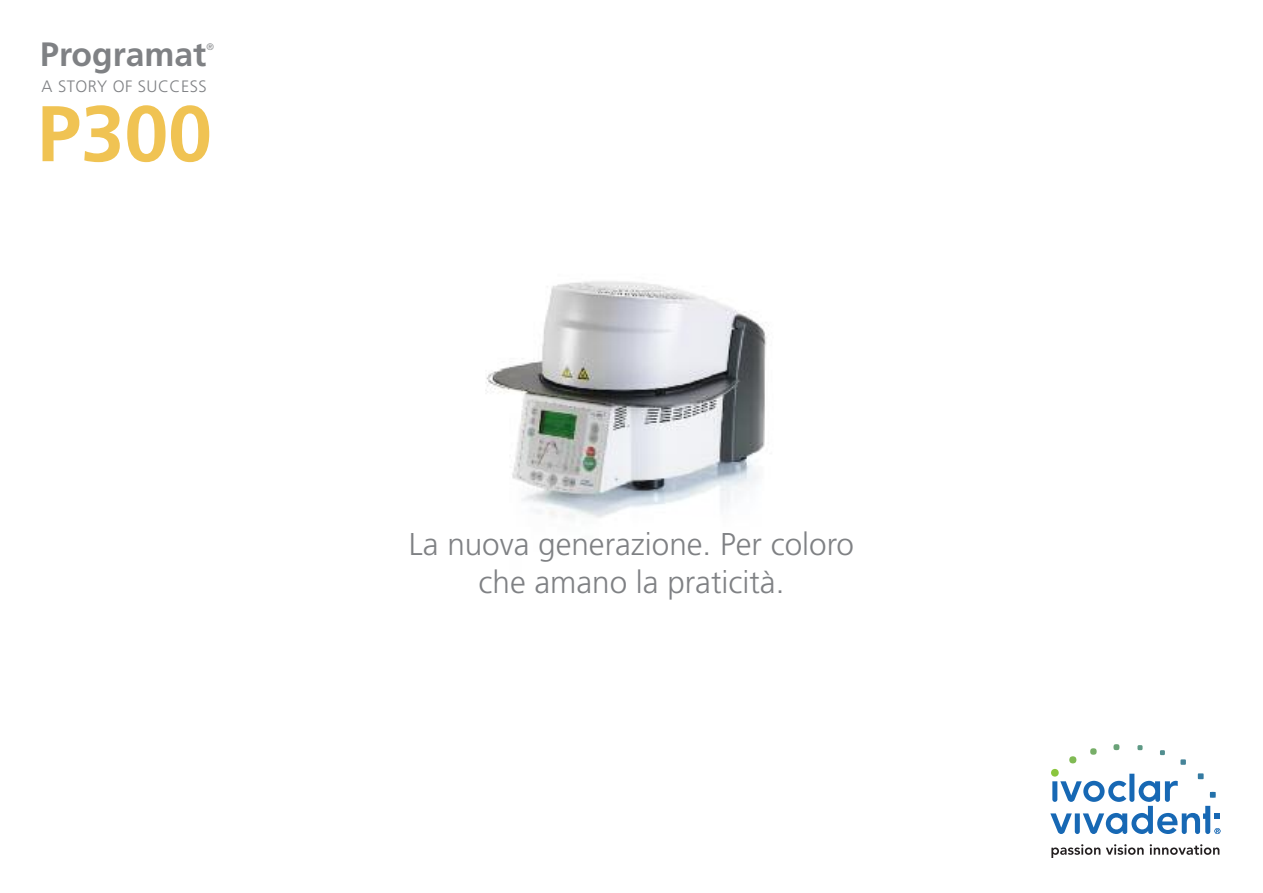
<style>
.page{position:relative;width:1263px;height:893px;background:#fff}
.page>*{position:absolute;margin:0;border:0;box-sizing:border-box;transform-origin:0 0}
.t1{font:700 78.75px "Frutiger";color:#f0c353}
.t2{font:700 33.75px "Frutiger";color:#7f8184}
.t3{font:300 31.5px/37.8px "Frutiger";color:#7f8184;text-align:center}
.t4{font:300 16.5px "Frutiger";letter-spacing:.025em;color:#7f8184}
.t5{font:300 9.45px "Frutiger";color:#7f8184}
</style>
<div class="page">
<img style="left:485px;top:281px;width:284px;height:237px">
<svg style="left:1050px;top:744px;width:170px;height:90px"></svg>
<svg style="left:1051px;top:844px;width:49px;height:14px"></svg>
<svg style="left:1106px;top:844px;width:38px;height:11px"></svg>
<svg style="left:1150px;top:844px;width:69px;height:11px"></svg>
<p class="t2" style="left:40px;top:41px;width:168px">Programat</p>
<p class="t5" style="left:206px;top:43px;width:9px">®</p>
<p class="t4" style="left:42px;top:80px;width:167px">A STORY OF SUCCESS</p>
<h1 class="t1" style="left:37px;top:102px;width:176px">P300</h1>
<p class="t3" style="left:409px;top:528px;width:447px">La nuova generazione. Per coloro che amano la praticità.</p>
</div>
